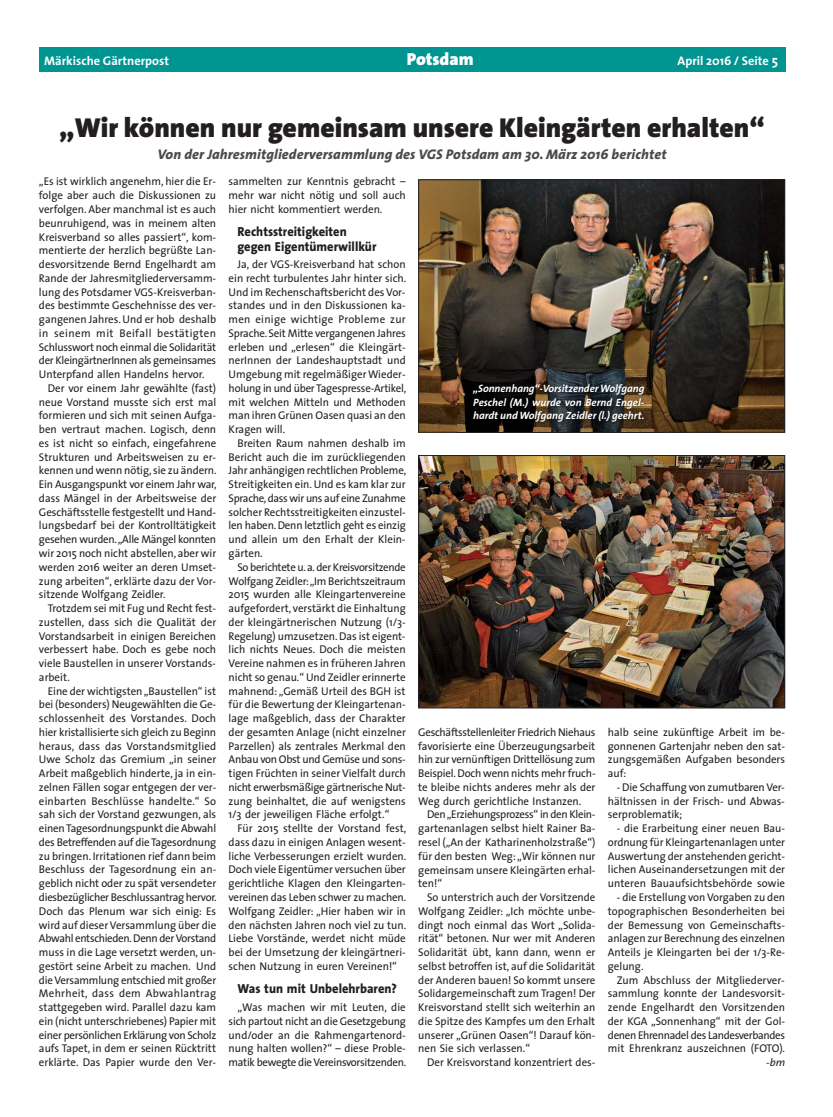
<style>
.page{position:relative;width:833px;height:1117px;background:#fff}
.page>*{position:absolute;margin:0;border:0;box-sizing:border-box;transform-origin:0 0}
.t1{font:900 27.5px "The Sans";color:#231f20}
.t2{font:900 17.5px "The Sans";color:#fff}
.t3{font:italic 800 14px "The Sans";letter-spacing:.01em;color:#4c4c4e}
.t4{font:800 13.12px/14.4px "The Sans";color:#231f20;scale:.95 1}
.t5{font:700 12.5px "The Sans";color:#fff}
.t6{font:11.25px/13.8px "The Sans";color:#231f20;text-align:justify}
.t7{font:italic 11px "The Sans";color:#231f20}
.t8{font:italic 700 10.62px/13.8px "The Sans";letter-spacing:-.005em;color:#fff;text-align:justify}
.s1{font-size:13.75px}
</style>
<div class="page">
<div style="left:39px;top:48px;width:746px;height:24px;background:#009590"></div>
<img style="left:420px;top:181px;width:363px;height:249px">
<div style="left:418px;top:179px;width:367px;height:253px;border:1px solid #231f20"></div>
<img style="left:420px;top:457px;width:363px;height:249px">
<div style="left:418px;top:455px;width:367px;height:253px;border:1px solid #231f20"></div>
<img style="left:457px;top:370px;width:206px;height:63px">
<p class="t5" style="left:44px;top:56px;width:126px">Märkische Gärtnerpost</p>
<h2 class="t2" style="left:407px;top:52px;width:68px">Potsdam</h2>
<p class="t5" style="left:677px;top:56px;width:102px">April 2016 / Seite <span class="s1">5</span></p>
<h1 class="t1" style="left:59px;top:117px;width:707px">„Wir können nur gemeinsam unsere Kleingärten erhalten“</h1>
<p class="t3" style="left:158px;top:147px;width:510px">Von der Jahresmitgliederversammlung des VGS Potsdam am 30. März 2016 berichtet</p>
<p class="t6" style="left:39px;top:176px;width:179px">„Es ist wirklich angenehm, hier die Er&shy;folge aber auch die Diskussionen zu verfolgen. Aber manchmal ist es auch beunruhigend, was in meinem alten Kreisverband so alles passiert“, kom&shy;mentierte der herzlich begrüßte Lan&shy;desvorsitzende Bernd Engelhardt am Rande der Jahresmitgliederversamm&shy;lung des Potsdamer VGS-Kreisverban&shy;des bestimmte Geschehnisse des ver&shy;gangenen Jahres. Und er hob deshalb in seinem mit Beifall bestätigten Schlusswort noch einmal die Solidarität der KleingärtnerInnen als gemeinsames Unterpfand allen Handelns hervor.</p>
<p class="t6" style="left:39px;top:382px;width:179px;text-indent:9px">Der vor einem Jahr gewählte (fast) neue Vorstand musste sich erst mal formieren und sich mit seinen Aufga&shy;ben vertraut machen. Logisch, denn es ist nicht so einfach, eingefahrene Strukturen und Arbeitsweisen zu er&shy;kennen und wenn nötig, sie zu ändern.<br>Ein Ausgangspunkt vor einem Jahr war, dass Mängel in der Arbeitsweise der Geschäftsstelle festgestellt und Hand&shy;lungsbedarf bei der Kontrolltätigkeit gesehen wurden. „Alle Mängel konnten wir 2015 noch nicht abstellen, aber wir werden 2016 weiter an deren Umset&shy;zung arbeiten“, erklärte dazu der Vor&shy;sitzende Wolfgang Zeidler.</p>
<p class="t6" style="left:39px;top:602px;width:179px;text-indent:9px">Trotzdem sei mit Fug und Recht fest&shy;zustellen, dass sich die Qualität der Vorstandsarbeit in einigen Bereichen verbessert habe. Doch es gebe noch viele Baustellen in unserer Vorstands&shy;arbeit.</p>
<p class="t6" style="left:39px;top:685px;width:179px;text-indent:9px">Eine der wichtigsten „Baustellen“ ist bei (besonders) Neugewählten die Ge&shy;schlossenheit des Vorstandes. Doch hier kristallisierte sich gleich zu Beginn heraus, dass das Vorstandsmitglied Uwe Scholz das Gremium „in seiner Arbeit maßgeblich hinderte, ja in ein&shy;zelnen Fällen sogar entgegen der ver&shy;einbarten Beschlüsse handelte.“ So sah sich der Vorstand gezwungen, als einen Tagesordnungspunkt die Abwahl des Betreffenden auf die Tagesordnung zu bringen. Irritationen rief dann beim Beschluss der Tagesordnung ein an&shy;geblich nicht oder zu spät versendeter diesbezüglicher Beschlussantrag hervor.<br>Doch das Plenum war sich einig: Es wird auf dieser Versammlung über die Abwahl entschieden. Denn der Vorstand muss in die Lage versetzt werden, un&shy;gestört seine Arbeit zu machen. Und die Versammlung entschied mit großer Mehrheit, dass dem Abwahlantrag stattgegeben wird. Parallel dazu kam ein (nicht unterschriebenes) Papier mit einer persönlichen Erklärung von Scholz aufs Tapet, in dem er seinen Rücktritt erklärte. Das Papier wurde den Ver-</p>
<p class="t6" style="left:229px;top:176px;width:179px">sammelten zur Kenntnis gebracht – mehr war nicht nötig und soll auch hier nicht kommentiert werden.</p>
<p class="t4" style="left:237px;top:226px;width:148px">Rechtsstreitigkeiten gegen Eigentümerwillkür</p>
<p class="t6" style="left:229px;top:258px;width:179px;text-indent:9px">Ja, der VGS-Kreisverband hat schon ein recht turbulentes Jahr hinter sich.<br>Und im Rechenschaftsbericht des Vor&shy;standes und in den Diskussionen ka&shy;men einige wichtige Probleme zur Sprache. Seit Mitte vergangenen Jahres erleben und „erlesen“ die Kleingärt&shy;nerInnen der Landeshauptstadt und Umgebung mit regelmäßiger Wieder&shy;holung in und über Tagespresse-Artikel, mit welchen Mitteln und Methoden man ihren Grünen Oasen quasi an den Kragen will.</p>
<p class="t6" style="left:229px;top:437px;width:179px;text-indent:9px">Breiten Raum nahmen deshalb im Bericht auch die im zurückliegenden Jahr anhängigen rechtlichen Probleme, Streitigkeiten ein. Und es kam klar zur Sprache, dass wir uns auf eine Zunahme solcher Rechtsstreitigkeiten einzustel&shy;len haben. Denn letztlich geht es einzig und allein um den Erhalt der Klein&shy;gärten.</p>
<p class="t6" style="left:229px;top:561px;width:179px;text-indent:9px">So berichtete u. a. der Kreisvorsitzende Wolfgang Zeidler: „Im Berichtszeitraum 2015 wurden alle Kleingartenvereine aufgefordert, verstärkt die Einhaltung der kleingärtnerischen Nutzung (1/3- Regelung) umzusetzen. Das ist eigent&shy;lich nichts Neues. Doch die meisten Vereine nahmen es in früheren Jahren nicht so genau.“ Und Zeidler erinnerte mahnend: „Gemäß Urteil des BGH ist für die Bewertung der Kleingartenan&shy;lage maßgeblich, dass der Charakter der gesamten Anlage (nicht einzelner Parzellen) als zentrales Merkmal den Anbau von Obst und Gemüse und sons - tigen Früchten in seiner Vielfalt durch nicht erwerbsmäßige gärtnerische Nut&shy;zung beinhaltet, die auf wenigstens 1/3 der jeweiligen Fläche erfolgt.“</p>
<p class="t6" style="left:229px;top:822px;width:179px;text-indent:9px">Für 2015 stellte der Vorstand fest, dass dazu in einigen Anlagen wesent&shy;liche Verbesserungen erzielt wurden.<br>Doch viele Eigentümer versuchen über gerichtliche Klagen den Kleingarten&shy;vereinen das Leben schwer zu machen.<br>Wolfgang Zeidler: „Hier haben wir in den nächsten Jahren noch viel zu tun.<br>Liebe Vorstände, werdet nicht müde bei der Umsetzung der kleingärtneri&shy;schen Nutzung in euren Vereinen!“</p>
<p class="t4" style="left:237px;top:982px;width:169px">Was tun mit Unbelehrbaren?</p>
<p class="t6" style="left:229px;top:1001px;width:179px;text-indent:9px">„Was machen wir mit Leuten, die sich partout nicht an die Gesetzgebung und/oder an die Rahmengartenord&shy;nung halten wollen?“ – diese Proble&shy;matik bewegte die Vereinsvorsitzenden.</p>
<p class="t8" style="left:473px;top:382px;width:173px">„Sonnenhang“-Vorsitzender Wolfgang Peschel (M.) wurde von Bernd Engel&shy;hardt und Wolfgang Zeidler (l.) geehrt.</p>
<p class="t6" style="left:418px;top:726px;width:179px">Geschäftsstellenleiter Friedrich Niehaus favorisierte eine Überzeugungsarbeit hin zur vernünftigen Drittellösung zum Beispiel. Doch wenn nichts mehr fruch&shy;te bleibe nichts anderes mehr als der Weg durch gerichtliche Instanzen.</p>
<p class="t6" style="left:418px;top:808px;width:179px;text-indent:9px">Den „Erziehungsprozess“ in den Klein&shy;gartenanlagen selbst hielt Rainer Ba&shy;resel („An der Katharinenholzstraße“) für den besten Weg: „Wir können nur gemeinsam unsere Kleingärten erhal&shy;ten!“</p>
<p class="t6" style="left:418px;top:891px;width:179px;text-indent:9px">So unterstrich auch der Vorsitzende Wolfgang Zeidler: „Ich möchte unbe&shy;dingt noch einmal das Wort „Solida&shy;rität“ betonen. Nur wer mit Anderen Solidarität übt, kann dann, wenn er selbst betroffen ist, auf die Solidarität der Anderen bauen! So kommt unsere Solidargemeinschaft zum Tragen! Der Kreisvorstand stellt sich weiterhin an die Spitze des Kampfes um den Erhalt unserer „Grünen Oasen“! Darauf kön&shy;nen Sie sich verlassen.“</p>
<p class="t6" style="left:427px;top:1056px;width:170px">Der Kreisvorstand konzentriert des-</p>
<p class="t6" style="left:608px;top:726px;width:179px">halb seine zukünftige Arbeit im be&shy;gonnenen Gartenjahr neben den sat&shy;zungsgemäßen Aufgaben besonders auf:</p>
<p class="t6" style="left:608px;top:781px;width:178px;text-indent:9px">- Die Schaffung von zumutbaren Ver&shy;hältnissen in der Frisch- und Abwas&shy;serproblematik;</p>
<p class="t6" style="left:608px;top:822px;width:179px;text-indent:9px">- die Erarbeitung einer neuen Bau&shy;ordnung für Kleingartenanlagen unter Auswertung der anstehenden gericht&shy;lichen Auseinandersetzungen mit der unteren Bauaufsichtsbehörde sowie</p>
<p class="t6" style="left:608px;top:891px;width:179px;text-indent:9px">- die Erstellung von Vorgaben zu den topographischen Besonderheiten bei der Bemessung von Gemeinschafts&shy;anlagen zur Berechnung des einzelnen Anteils je Kleingarten bei der 1/3-Re&shy;gelung.</p>
<p class="t6" style="left:608px;top:973px;width:179px;text-indent:9px">Zum Abschluss der Mitgliederver&shy;sammlung konnte der Landesvorsit&shy;zende Engelhardt den Vorsitzenden der KGA „Sonnenhang“ mit der Gol&shy;denen Ehrennadel des Landesverbandes mit Ehrenkranz auszeichnen (FOTO).</p>
<p class="t7" style="left:766px;top:1057px;width:21px">-bm</p>
</div>
